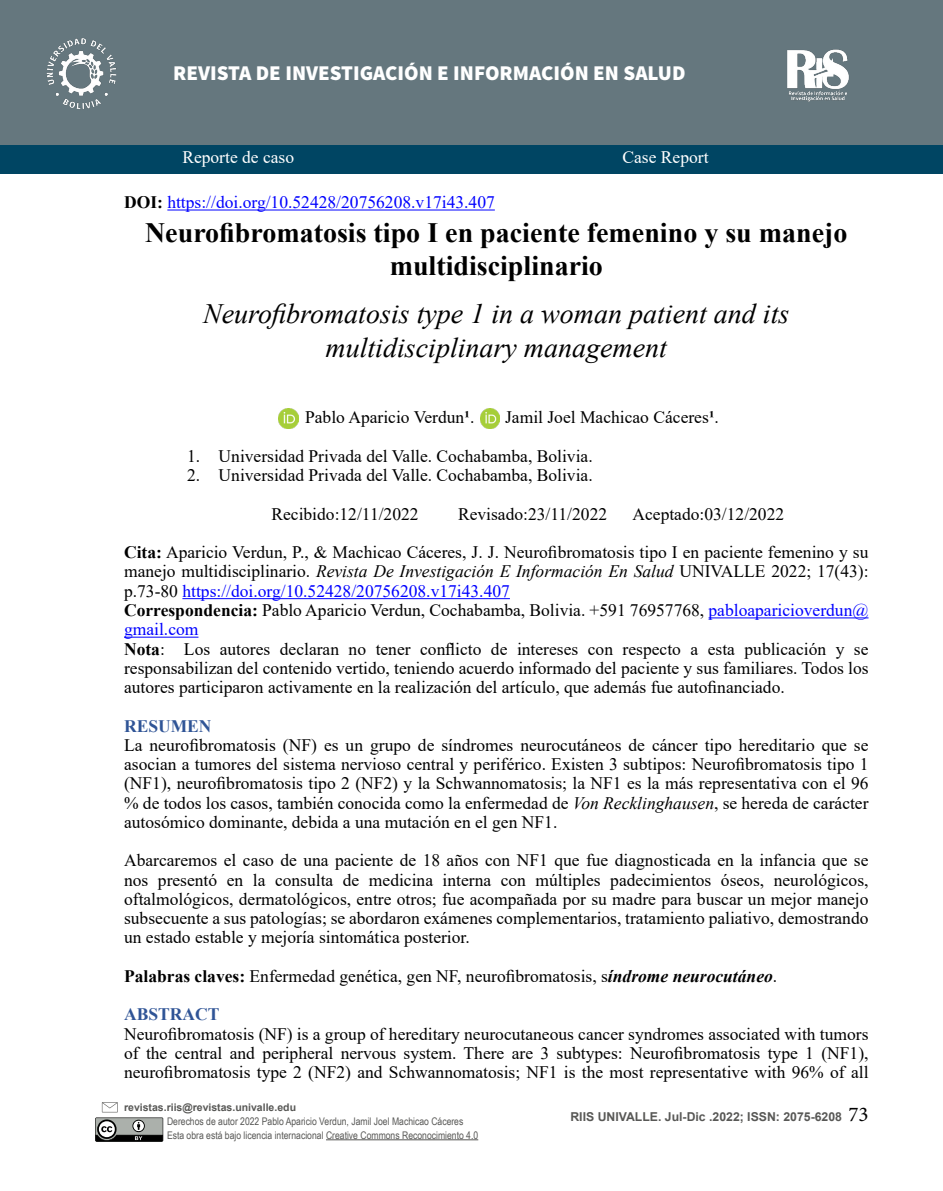
<style>
.page{position:relative;width:943px;height:1191px;background:#fff}
.page>*{position:absolute;margin:0;border:0;box-sizing:border-box;transform-origin:0 0}
.t1{font:italic 28px/33.6px "Times New Roman";color:#000;text-align:center}
.t2{font:700 28px/33.6px "Times New Roman";color:#000;text-align:center}
.t3{font:900 21px "Source Sans Pro";color:#fff}
.t4{font:21px "Minion Pro";color:#000}
.t5{font:17.5px/19.2px "Times New Roman";color:#000;text-align:justify}
.t6{font:17.5px "Times New Roman";color:#00f}
.t7{font:17.5px "Times New Roman";color:#fff}
.t8{font:700 17.5px "Times New Roman";color:#2f5496}
.t9{font:700 12.25px "Arial";color:#585856}
.t10{font:10.5px/14px "Arial Narrow";color:#585856}
.t11{font:700 10.5px "Arial";color:#585856}
.s1{font-weight:700;color:#000}
.s2{font-weight:700}
.s3{font-style:italic}
.s4{color:#00f}
.s5{font-weight:700;font-style:italic}
</style>
<div class="page">
<hr style="left:167px;top:210px;width:328px;height:1px;background:#00f">
<hr style="left:182px;top:598px;width:328px;height:1px;background:#00f">
<hr style="left:708px;top:617px;width:160px;height:1px;background:#00f">
<hr style="left:124px;top:637px;width:74px;height:1px;background:#00f">
<div style="left:0;top:0;width:943px;height:146px;background:#65777e"></div>
<div style="left:0;top:145px;width:943px;height:29px;background:#004563"></div>
<img style="left:46px;top:38px;width:71px;height:71px">
<img style="left:787px;top:49px;width:62px;height:53px">
<img style="left:278px;top:408px;width:20px;height:20px">
<img style="left:480px;top:408px;width:20px;height:20px">
<hr style="left:326px;top:1139px;width:152px;height:1px;background:#585856">
<svg style="left:95px;top:1102px;width:68px;height:39px"></svg>
<p class="t3" style="left:173px;top:59px;width:514px">REVISTA DE INVESTIGACIÓN E INFORMACIÓN EN SALUD</p>
<p class="t7" style="left:182px;top:145px;width:113px">Reporte de caso</p>
<p class="t7" style="left:622px;top:145px;width:88px">Case Report</p>
<p class="t6" style="left:124px;top:190px;width:372px"><span class="s1">DOI:</span> https://doi.org/10.52428/20756208.v17i43.407</p>
<h1 class="t2" style="left:145px;top:215px;width:704px">Neurofibromatosis tipo I en paciente femenino y su manejo multidisciplinario</h1>
<h1 class="t1" style="left:203px;top:296px;width:587px">Neurofibromatosis type 1 in a woman patient and its multidisciplinary management</h1>
<p class="t5" style="left:305px;top:407px;width:171px">Pablo Aparicio Verdun<span class="s2">1</span>.</p>
<p class="t5" style="left:505px;top:407px;width:215px">Jamil Joel Machicao Cáceres<span class="s2">1</span>.</p>
<p class="t5" style="left:187px;top:446px;width:407px">1. Universidad Privada del Valle. Cochabamba, Bolivia.</p>
<p class="t5" style="left:187px;top:465px;width:407px">2. Universidad Privada del Valle. Cochabamba, Bolivia.</p>
<p class="t5" style="left:271px;top:503px;width:149px">Recibido:12/11/2022</p>
<p class="t5" style="left:458px;top:503px;width:151px">Revisado:23/11/2022</p>
<p class="t5" style="left:632px;top:503px;width:153px">Aceptado:03/12/2022</p>
<p class="t5" style="left:124px;top:542px;width:746px;text-align:left"><span class="s2">Cita:</span> Aparicio Verdun, P., &amp; Machicao Cáceres, J. J. Neurofibromatosis tipo I en paciente femenino y su manejo multidisciplinario. <span class="s3">Revista De Investigación E Información En Salud</span> UNIVALLE 2022; 17(43): p.73-80 <span class="s4">https://doi.org/10.52428/20756208.v17i43.407<br></span><span class="s2">Correspondencia:</span> Pablo Aparicio Verdun, Cochabamba, Bolivia. +591 76957768, <span class="s4">pabloaparicioverdun@ gmail.com<br></span><span class="s2">Nota</span>: Los autores declaran no tener conflicto de intereses con respecto a esta publicación y se responsabilizan del contenido vertido, teniendo acuerdo informado del paciente y sus familiares. Todos los autores participaron activamente en la realización del artículo, que además fue autofinanciado.</p>
<p class="t8" style="left:124px;top:713px;width:89px">RESUMEN</p>
<p class="t5" style="left:124px;top:734px;width:746px">La neurofibromatosis (NF) es un grupo de síndromes neurocutáneos de cáncer tipo hereditario que se asocian a tumores del sistema nervioso central y periférico. Existen 3 subtipos: Neurofibromatosis tipo 1 (NF1), neurofibromatosis tipo 2 (NF2) y la Schwannomatosis; la NF1 es la más representativa con el 96 % de todos los casos, también conocida como la enfermedad de <span class="s3">Von Recklinghausen</span>, se hereda de carácter autosómico dominante, debida a una mutación en el gen NF1.</p>
<p class="t5" style="left:124px;top:850px;width:746px">Abarcaremos el caso de una paciente de 18 años con NF1 que fue diagnosticada en la infancia que se nos presentó en la consulta de medicina interna con múltiples padecimientos óseos, neurológicos, oftalmológicos, dermatológicos, entre otros; fue acompañada por su madre para buscar un mejor manejo subsecuente a sus patologías; se abordaron exámenes complementarios, tratamiento paliativo, demostrando un estado estable y mejoría sintomática posterior.</p>
<p class="t5" style="left:124px;top:965px;width:654px"><span class="s2">Palabras claves:</span> Enfermedad genética, gen NF, neurofibromatosis, s<span class="s5">índrome neurocutáneo</span>.</p>
<p class="t8" style="left:124px;top:1002px;width:97px">ABSTRACT</p>
<p class="t5" style="left:124px;top:1023px;width:746px">Neurofibromatosis (NF) is a group of hereditary neurocutaneous cancer syndromes associated with tumors of the central and peripheral nervous system. There are 3 subtypes: Neurofibromatosis type 1 (NF1), neurofibromatosis type 2 (NF2) and Schwannomatosis; NF1 is the most representative with 96% of all</p>
<p class="t11" style="left:124px;top:1100px;width:173px">revistas.riis@revistas.univalle.edu</p>
<p class="t10" style="left:167px;top:1113px;width:313px">Derechos de autor 2022 Pablo Aparicio Verdun, Jamil Joel Machicao Cáceres<br>Esta obra está bajo licencia internacional Creative Commons Reconocimiento 4.0</p>
<p class="t9" style="left:124px;top:1111px;width:315px">RIIS UNIVALLE. Jul-Dic. 17(43), 2022; ISSN: 2075-6208</p>
<p class="t4" style="left:848px;top:1099px;width:22px">73</p>
<p class="t9" style="left:570px;top:1108px;width:273px">RIIS UNIVALLE. Jul-Dic .2022; ISSN: 2075-6208</p>
</div>
